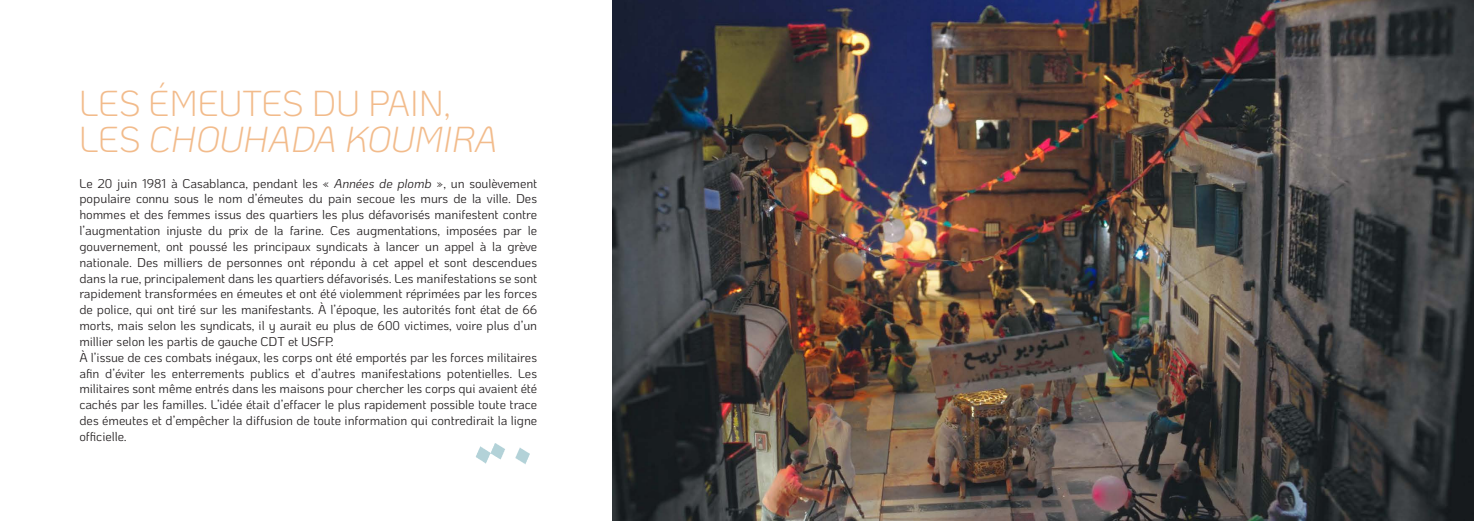
<style>
.page{position:relative;width:1474px;height:521px;background:#fff}
.page>*{position:absolute;margin:0;border:0;box-sizing:border-box;transform-origin:0 0}
.titre{font:italic 300 36.05px "Ko Ho";color:#f2bb8b}
.titre-2{font:300 36.05px "Ko Ho";color:#f2bb8b}
.textes1{font:12.69px/15.8px "Ko Ho";letter-spacing:-.005em;color:#231f20;text-align:justify}
.s1{font-style:normal}
.s2{font-style:italic}
</style>
<div class="page">
<img style="left:613px;top:0;width:860px;height:521px">
<img style="left:476px;top:443px;width:54px;height:22px">
<p class="titre-2" style="left:79px;top:75px;width:372px">LES ÉMEUTES DU PAIN,</p>
<p class="titre" style="left:79px;top:112px;width:419px"><span class="s1">LES</span> CHOUHADA KOUMIRA</p>
<p class="textes1" style="left:79px;top:175px;width:459px">Le 20 juin 1981 à Casablanca, pendant les « <span class="s2">Années de plomb</span> », un soulèvement populaire connu sous le nom d’émeutes du pain secoue les murs de la ville. Des hommes et des femmes issus des quartiers les plus défavorisés manifestent contre l’augmentation injuste du prix de la farine. Ces augmentations, imposées par le gouvernement, ont poussé les principaux syndicats à lancer un appel à la grève nationale. Des milliers de personnes ont répondu à cet appel et sont descendues dans la rue, principalement dans les quartiers défavorisés. Les manifestations se sont rapidement transformées en émeutes et ont été violemment réprimées par les forces de police, qui ont tiré sur les manifestants. À l’époque, les autorités font état de 66 morts, mais selon les syndicats, il y aurait eu plus de 600 victimes, voire plus d’un millier selon les partis de gauche CDT et USFP.</p>
<p class="textes1" style="left:79px;top:349px;width:459px">À l’issue de ces combats inégaux, les corps ont été emportés par les forces militaires afin d’éviter les enterrements publics et d’autres manifestations potentielles. Les militaires sont même entrés dans les maisons pour chercher les corps qui avaient été cachés par les familles. L’idée était d’effacer le plus rapidement possible toute trace des émeutes et d’empêcher la diffusion de toute information qui contredirait la ligne officielle.</p>
</div>
